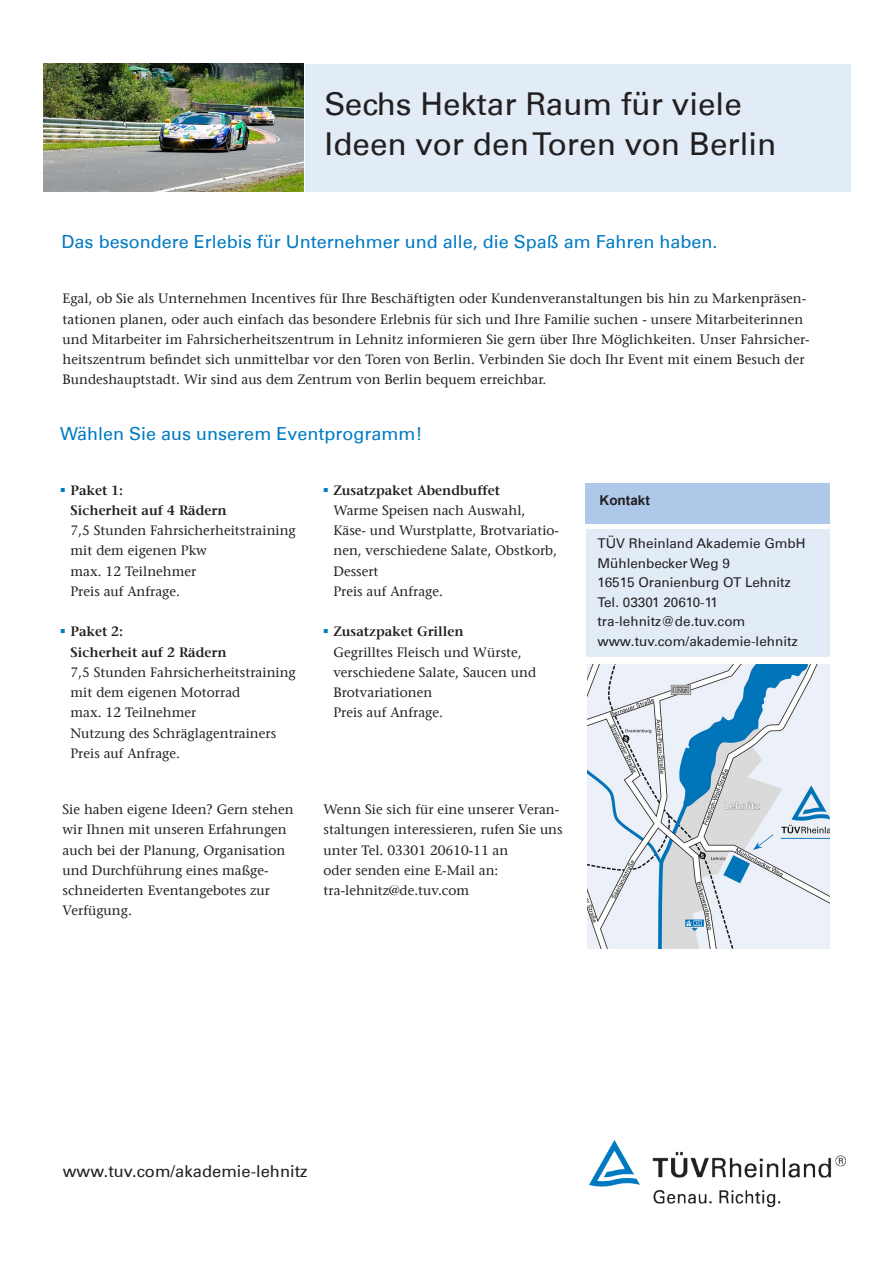
<style>
.page{position:relative;width:893px;height:1263px;background:#fff}
.page>*{position:absolute;margin:0;border:0;box-sizing:border-box;transform-origin:0 0}
.Block_Head_innen{font:31.5px/40.5px "Univers 55 Roman";color:#231f20}
.Subheadline2{font:18px "Univers 55 Roman";color:#007ac2}
.Webadresse{font:16.5px "Univers 55 Roman";color:#231f20}
.Fliess_Text{font:13.5px/20.2px "Stone Serif";color:#231f20}
.Kontakt{font:13.5px "Univers 55 Roman";color:#231f20}
.Subheadline{font:700 13.5px "Arial";color:#231f20}
.s1{font-weight:600}
</style>
<div class="page">
<img style="left:590px;top:1141px;width:255px;height:65px">
<div style="left:305px;top:64px;width:545px;height:127px;background:#e1ecf7"></div>
<img style="left:44px;top:64px;width:259px;height:127px">
<div style="left:586px;top:484px;width:244px;height:40px;background:#adc8e8"></div>
<div style="left:586px;top:529px;width:244px;height:128px;background:#e1ecf7"></div>
<img style="left:587px;top:664px;width:242px;height:284px">
<p class="Block_Head_innen" style="left:325px;top:83px;width:453px">Sechs Hektar Raum für viele<br>Ideen vor den Toren von Berlin</p>
<p class="Subheadline2" style="left:62px;top:231px;width:657px">Das besondere Erlebis für Unternehmer und alle, die Spaß am Fahren haben.</p>
<p class="Fliess_Text" style="left:63px;top:288px;width:749px">Egal, ob Sie als Unternehmen Incentives für Ihre Beschäftigten oder Kundenveranstaltungen bis hin zu Markenpräsen&shy;tationen planen, oder auch einfach das besondere Erlebnis für sich und Ihre Familie suchen - unsere Mitarbeiterinnen und Mitarbeiter im Fahrsicherheitszentrum in Lehnitz informieren Sie gern über Ihre Möglichkeiten. Unser Fahrsicher&shy;heitszentrum befindet sich unmittelbar vor den Toren von Berlin. Verbinden Sie doch Ihr Event mit einem Besuch der Bundeshauptstadt. Wir sind aus dem Zentrum von Berlin bequem erreichbar.</p>
<p class="Subheadline2" style="left:60px;top:423px;width:364px">Wählen Sie aus unserem Eventprogramm!</p>
<p class="Fliess_Text" style="left:71px;top:480px;width:227px"><span class="s1">Paket 1:<br>Sicherheit auf 4 Rädern<br></span>7,5 Stunden Fahrsicherheitstraining mit dem eigenen Pkw<br>max. 12 Teilnehmer<br>Preis auf Anfrage.</p>
<p class="Fliess_Text" style="left:71px;top:622px;width:227px"><span class="s1">Paket 2:<br>Sicherheit auf 2 Rädern<br></span>7,5 Stunden Fahrsicherheitstraining mit dem eigenen Motorrad<br>max. 12 Teilnehmer<br>Nutzung des Schräglagentrainers<br>Preis auf Anfrage.</p>
<p class="Fliess_Text" style="left:333px;top:480px;width:227px"><span class="s1">Zusatzpaket Abendbuffet<br></span>Warme Speisen nach Auswahl,<br>Käse- und Wurstplatte, Brotvariatio&shy;nen, verschiedene Salate, Obstkorb,<br>Dessert<br>Preis auf Anfrage.</p>
<p class="Fliess_Text" style="left:333px;top:622px;width:204px"><span class="s1">Zusatzpaket Grillen<br></span>Gegrilltes Fleisch und Würste, verschiedene Salate, Saucen und<br>Brotvariationen<br>Preis auf Anfrage.</p>
<p class="Fliess_Text" style="left:63px;top:799px;width:233px">Sie haben eigene Ideen? Gern stehen wir Ihnen mit unseren Erfahrungen auch bei der Planung, Organisation und Durchführung eines maßge&shy;schneiderten Eventangebotes zur<br>Verfügung.</p>
<p class="Fliess_Text" style="left:324px;top:799px;width:241px">Wenn Sie sich für eine unserer Veran&shy;staltungen interessieren, rufen Sie uns unter Tel. 03301 20610-11 an</p>
<p class="Fliess_Text" style="left:324px;top:860px;width:176px">oder senden eine E-Mail an:</p>
<p class="Fliess_Text" style="left:324px;top:880px;width:147px">tra-lehnitz@de.tuv.com</p>
<p class="Subheadline" style="left:600px;top:491px;width:52px">Kontakt</p>
<p class="Kontakt" style="left:597px;top:535px;width:210px">TÜV Rheinland Akademie GmbH</p>
<p class="Kontakt" style="left:597px;top:555px;width:134px">Mühlenbecker Weg 9</p>
<p class="Kontakt" style="left:597px;top:574px;width:195px">16515 Oranienburg OT Lehnitz</p>
<p class="Kontakt" style="left:597px;top:594px;width:122px">Tel. 03301 20610-11</p>
<p class="Kontakt" style="left:597px;top:613px;width:149px">tra-lehnitz@de.tuv.com</p>
<p class="Kontakt" style="left:597px;top:633px;width:202px">www.tuv.com/akademie-lehnitz</p>
<p class="Webadresse" style="left:63px;top:1161px;width:246px">www.tuv.com/akademie-lehnitz</p>
</div>
